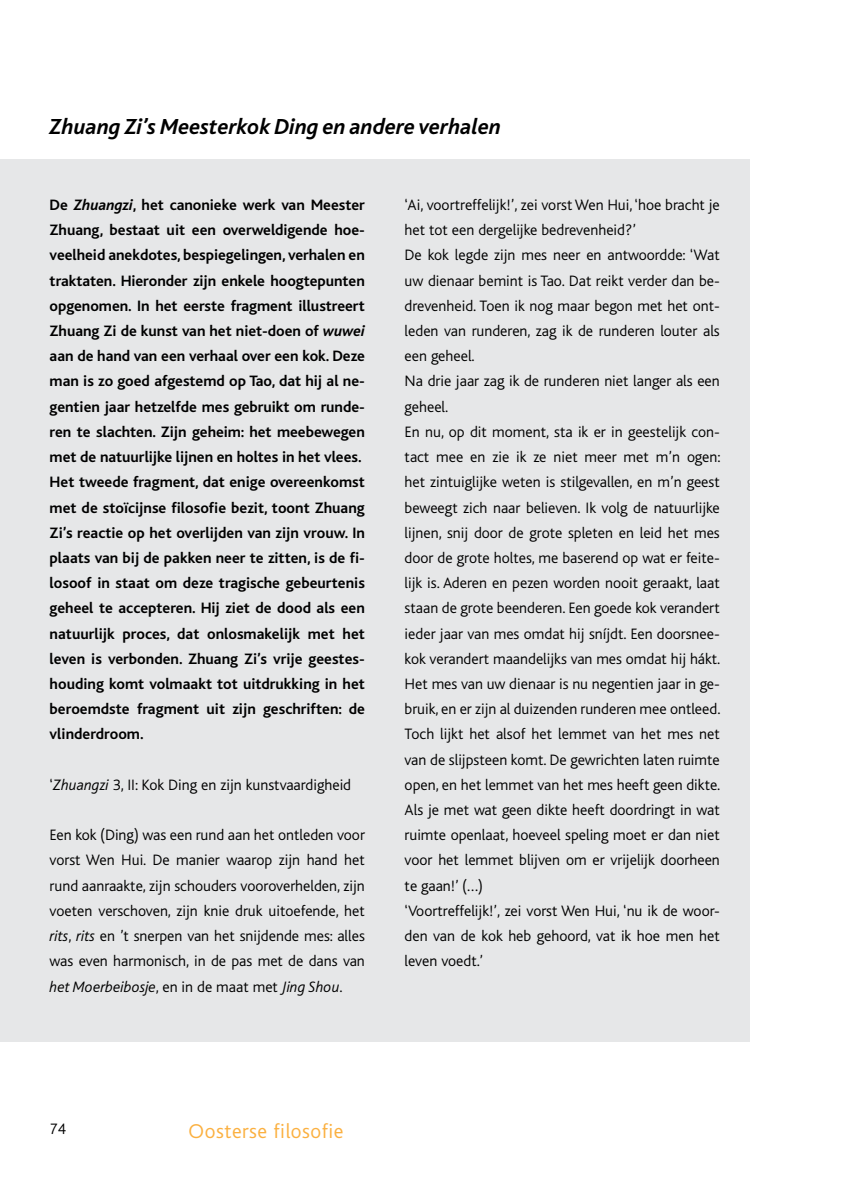
<style>
.page{position:relative;width:844px;height:1191px;background:#fff}
.page>*{position:absolute;margin:0;border:0;box-sizing:border-box;transform-origin:0 0}
.t1{font:italic 700 22.75px "Bliss";color:#000}
.t2{font:300 21px "Bliss";letter-spacing:.025em;color:#fbb040}
.t3{font:300 15.75px/25.2px "Bliss";color:#000;text-align:justify}
.t4{font:700 15.75px/25.2px "Bliss";letter-spacing:-.005em;color:#000}
.s1{font-style:italic}
</style>
<div class="page">
<div style="left:0;top:160px;width:749px;height:882px;background:#e6e7e8"></div>
<h1 class="t1" style="left:50px;top:115px;width:453px">Zhuang Zi’s Meesterkok Ding en andere verhalen</h1>
<p class="t4" style="left:50px;top:193px;width:317px">De <span class="s1">Zhuangzi</span>, het canonieke werk van Meester Zhuang, bestaat uit een overweldigende hoe&shy;veelheid anekdotes, bespiegelingen, verhalen en traktaten. Hieronder zijn enkele hoogtepunten opgenomen. In het eerste fragment illustreert Zhuang Zi de kunst van het niet-doen of <span class="s1">wuwei </span>aan de hand van een verhaal over een kok. Deze man is zo goed afgestemd op Tao, dat hij al ne&shy;gentien jaar hetzelfde mes gebruikt om runde&shy;ren te slachten. Zijn geheim: het meebewegen met de natuurlijke lijnen en holtes in het vlees.<br>Het tweede fragment, dat enige overeenkomst met de stoïcijnse filosofie bezit, toont Zhuang Zi’s reactie op het overlijden van zijn vrouw. In plaats van bij de pakken neer te zitten, is de fi&shy;losoof in staat om deze tragische gebeurtenis geheel te accepteren. Hij ziet de dood als een natuurlijk proces, dat onlosmakelijk met het leven is verbonden. Zhuang Zi’s vrije geestes&shy;houding komt volmaakt tot uitdrukking in het beroemdste fragment uit zijn geschriften: de vlinderdroom.</p>
<p class="t3" style="left:50px;top:772px;width:303px">‘<span class="s1">Zhuangzi</span> 3, II: Kok Ding en zijn kunstvaardigheid</p>
<p class="t3" style="left:50px;top:822px;width:317px">Een kok (Ding) was een rund aan het ontleden voor vorst Wen Hui. De manier waarop zijn hand het rund aanraakte, zijn schouders vooroverhelden, zijn voeten verschoven, zijn knie druk uitoefende, het <span class="s1">rits</span>, <span class="s1">rits</span> en ’t snerpen van het snijdende mes: alles was even harmonisch, in de pas met de dans van <span class="s1">het Moerbeibosje</span>, en in de maat met <span class="s1">Jing Shou</span>.</p>
<p class="t3" style="left:404px;top:192px;width:317px;text-align:left">‘Ai, voortreffelijk!’, zei vorst Wen Hui, ‘hoe bracht je het tot een dergelijke bedrevenheid?’<br>De kok legde zijn mes neer en antwoordde: ‘Wat uw dienaar bemint is Tao. Dat reikt verder dan be&shy;drevenheid. Toen ik nog maar begon met het ont&shy;leden van runderen, zag ik de runderen louter als een geheel.<br>Na drie jaar zag ik de runderen niet langer als een geheel.<br>En nu, op dit moment, sta ik er in geestelijk con&shy;tact mee en zie ik ze niet meer met m’n ogen: het zintuiglijke weten is stilgevallen, en m’n geest beweegt zich naar believen. Ik volg de natuurlijke lijnen, snij door de grote spleten en leid het mes door de grote holtes, me baserend op wat er feite&shy;lijk is. Aderen en pezen worden nooit geraakt, laat staan de grote beenderen. Een goede kok verandert ieder jaar van mes omdat hij sníjdt. Een doorsnee&shy;kok verandert maandelijks van mes omdat hij hákt.<br>Het mes van uw dienaar is nu negentien jaar in ge&shy;bruik, en er zijn al duizenden runderen mee ontleed.<br>Toch lijkt het alsof het lemmet van het mes net van de slijpsteen komt. De gewrichten laten ruimte open, en het lemmet van het mes heeft geen dikte.<br>Als je met wat geen dikte heeft doordringt in wat ruimte openlaat, hoeveel speling moet er dan niet voor het lemmet blijven om er vrijelijk doorheen te gaan!’ (…)<br>‘Voortreffelijk!’, zei vorst Wen Hui, ‘nu ik de woor&shy;den van de kok heb gehoord, vat ik hoe men het leven voedt.’</p>
<p class="t3" style="left:50px;top:1116px;width:18px">74</p>
<h2 class="t2" style="left:189px;top:1120px;width:156px">Oosterse filosofie</h2>
</div>
